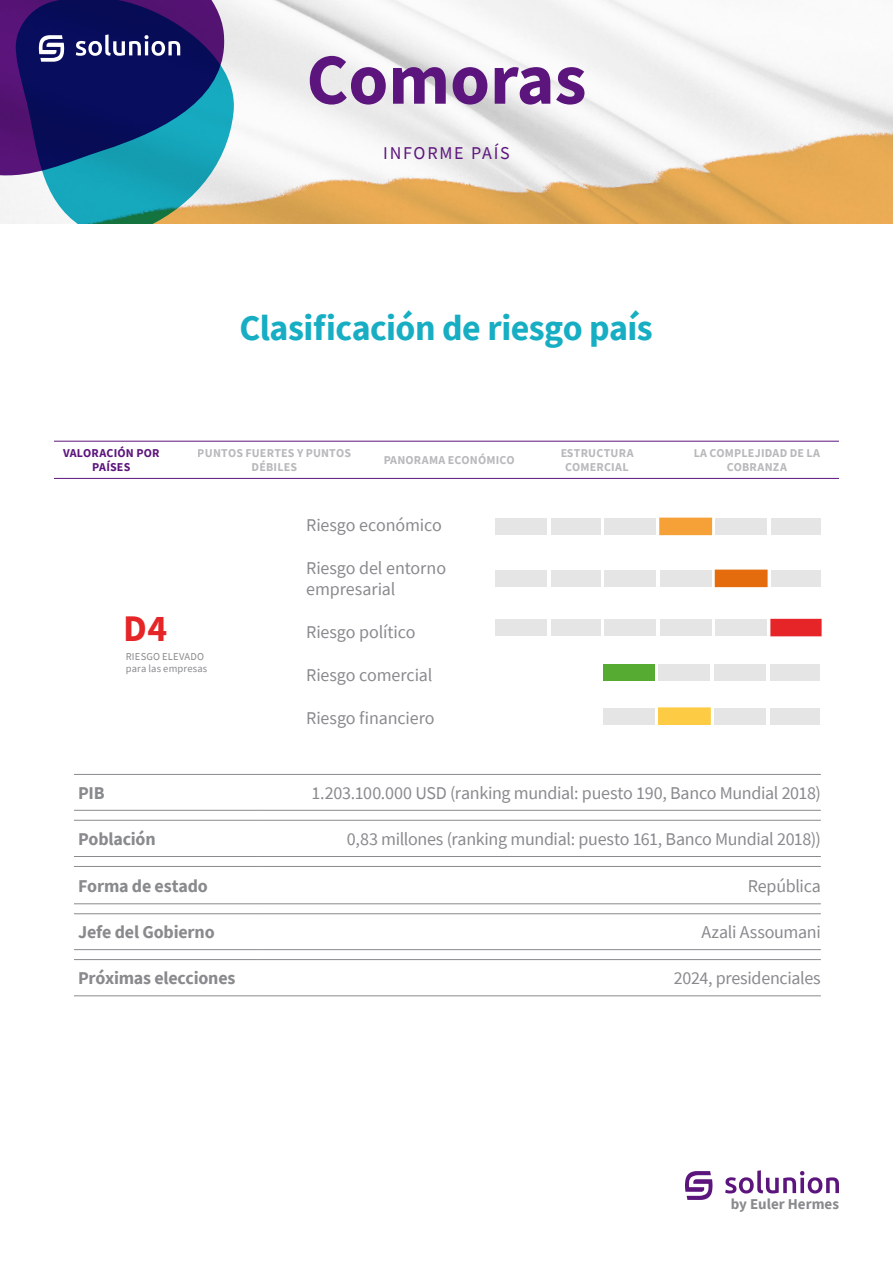
<style>
.page{position:relative;width:893px;height:1263px;background:#fff}
.page>*{position:absolute;margin:0;border:0;box-sizing:border-box;transform-origin:0 0}
.t1{font:700 72px "Source Sans Pro";color:#5c157d}
.t2{font:700 37.5px "Source Sans Pro";color:#e52528}
.t3{font:700 36px "Source Sans Pro";letter-spacing:-.015em;color:#17aec4}
.t4{font:18px/21.5px "Source Sans Pro";letter-spacing:-.01em;color:#898a8d}
.t5{font:700 18px "Source Sans Pro";letter-spacing:-.01em;color:#898a8d}
.t6{font:18px "Source Sans Pro";letter-spacing:.1em;color:#5c157d}
.t7{font:700 15px "Source Sans Pro";color:#898a8d}
.t8{font:700 12px/14.4px "Source Sans Pro";letter-spacing:.015em;color:#898a8d;text-align:center}
.t9{font:700 12px/14.4px "Source Sans Pro";letter-spacing:.015em;color:#5c157d;text-align:center}
.t10{font:10.5px/12.6px "Source Sans Pro";letter-spacing:.02em;color:#898a8d}
</style>
<div class="page">
<svg style="left:725px;top:1170px;width:114px;height:23px"></svg>
<svg style="left:685px;top:1171px;width:28px;height:29px"></svg>
<img style="left:0;top:0;width:893px;height:223px">
<div style="left:603px;top:664px;width:52px;height:17px;background:#56ab32"></div>
<div style="left:603px;top:708px;width:52px;height:16px;background:#e6e5e6"></div>
<div style="left:770px;top:664px;width:49px;height:17px;background:#e6e5e6"></div>
<div style="left:770px;top:708px;width:49px;height:16px;background:#e6e5e6"></div>
<div style="left:714px;top:664px;width:52px;height:17px;background:#e6e5e6"></div>
<div style="left:714px;top:708px;width:52px;height:16px;background:#e6e5e6"></div>
<div style="left:659px;top:664px;width:51px;height:17px;background:#e6e5e6"></div>
<div style="left:659px;top:708px;width:51px;height:16px;background:#fecc44"></div>
<div style="left:658px;top:707px;width:53px;height:18px;border:2px solid #fecc44"></div>
<div style="left:604px;top:518px;width:52px;height:16px;background:#e6e5e6"></div>
<div style="left:604px;top:570px;width:52px;height:16px;background:#e6e5e6"></div>
<div style="left:604px;top:619px;width:52px;height:17px;background:#e6e5e6"></div>
<div style="left:660px;top:518px;width:51px;height:16px;background:#f6a137"></div>
<div style="left:659px;top:518px;width:53px;height:17px;border:2px solid #f6a137"></div>
<div style="left:660px;top:570px;width:51px;height:16px;background:#e6e5e6"></div>
<div style="left:660px;top:619px;width:51px;height:17px;background:#e6e5e6"></div>
<div style="left:771px;top:518px;width:50px;height:16px;background:#e6e5e6"></div>
<div style="left:771px;top:570px;width:50px;height:16px;background:#e6e5e6"></div>
<div style="left:771px;top:619px;width:50px;height:17px;background:#e52528"></div>
<div style="left:551px;top:518px;width:49px;height:16px;background:#e6e5e6"></div>
<div style="left:551px;top:570px;width:49px;height:16px;background:#e6e5e6"></div>
<div style="left:551px;top:619px;width:49px;height:17px;background:#e6e5e6"></div>
<div style="left:715px;top:518px;width:52px;height:16px;background:#e6e5e6"></div>
<div style="left:715px;top:570px;width:52px;height:16px;background:#e46c0c"></div>
<div style="left:715px;top:570px;width:52px;height:17px;border:2px solid #e46c0c"></div>
<div style="left:715px;top:619px;width:52px;height:17px;background:#e6e5e6"></div>
<div style="left:495px;top:518px;width:51px;height:16px;background:#e6e5e6"></div>
<div style="left:495px;top:570px;width:51px;height:16px;background:#e6e5e6"></div>
<div style="left:495px;top:619px;width:51px;height:17px;background:#e6e5e6"></div>
<hr style="left:54px;top:441px;width:785px;height:1px;background:#5c157d">
<hr style="left:54px;top:478px;width:785px;height:1px;background:#5c157d">
<hr style="left:74px;top:774px;width:183px;height:1px;background:#898a8d">
<hr style="left:257px;top:774px;width:564px;height:1px;background:#898a8d">
<hr style="left:74px;top:810px;width:183px;height:1px;background:#898a8d">
<hr style="left:74px;top:820px;width:183px;height:1px;background:#898a8d">
<hr style="left:74px;top:856px;width:183px;height:1px;background:#898a8d">
<hr style="left:74px;top:866px;width:183px;height:1px;background:#898a8d">
<hr style="left:74px;top:903px;width:183px;height:1px;background:#898a8d">
<hr style="left:74px;top:913px;width:183px;height:1px;background:#898a8d">
<hr style="left:74px;top:949px;width:183px;height:1px;background:#898a8d">
<hr style="left:74px;top:959px;width:183px;height:1px;background:#898a8d">
<hr style="left:74px;top:995px;width:183px;height:1px;background:#898a8d">
<hr style="left:257px;top:810px;width:564px;height:1px;background:#898a8d">
<hr style="left:257px;top:820px;width:564px;height:1px;background:#898a8d">
<hr style="left:257px;top:856px;width:564px;height:1px;background:#898a8d">
<hr style="left:257px;top:866px;width:564px;height:1px;background:#898a8d">
<hr style="left:257px;top:903px;width:564px;height:1px;background:#898a8d">
<hr style="left:257px;top:913px;width:564px;height:1px;background:#898a8d">
<hr style="left:257px;top:949px;width:564px;height:1px;background:#898a8d">
<hr style="left:257px;top:959px;width:564px;height:1px;background:#898a8d">
<hr style="left:257px;top:995px;width:564px;height:1px;background:#898a8d">
<svg style="left:13px;top:0;width:223px;height:223px"></svg>
<svg style="left:0;top:0;width:230px;height:179px;background:#253779"></svg>
<h1 class="t1" style="left:306px;top:31px;width:282px">Comoras</h1>
<p class="t6" style="left:383px;top:144px;width:128px">INFORME PAÍS</p>
<h3 class="t3" style="left:239px;top:304px;width:415px">Clasificación de riesgo país</h3>
<p class="t9" style="left:63px;top:446px;width:98px">VALORACIÓN POR<br>PAÍSES</p>
<p class="t8" style="left:383px;top:453px;width:133px">PANORAMA ECONÓMICO</p>
<p class="t8" style="left:198px;top:446px;width:155px">PUNTOS FUERTES Y PUNTOS<br>DÉBILES</p>
<p class="t8" style="left:560px;top:446px;width:75px">ESTRUCTURA<br>COMERCIAL</p>
<p class="t8" style="left:693px;top:446px;width:128px">LA COMPLEJIDAD DE LA<br>COBRANZA</p>
<h2 class="t2" style="left:123px;top:606px;width:45px">D4</h2>
<p class="t10" style="left:126px;top:650px;width:83px">RIESGO ELEVADO para las empresas</p>
<p class="t4" style="left:306px;top:515px;width:137px">Riesgo económico</p>
<p class="t4" style="left:306px;top:557px;width:141px">Riesgo del entorno empresarial</p>
<p class="t4" style="left:306px;top:622px;width:111px">Riesgo político</p>
<p class="t4" style="left:306px;top:665px;width:128px">Riesgo comercial</p>
<p class="t4" style="left:306px;top:707px;width:130px">Riesgo financiero</p>
<p class="t5" style="left:78px;top:782px;width:28px">PIB</p>
<p class="t4" style="left:311px;top:782px;width:511px">1.203.100.000 USD (ranking mundial: puesto 190, Banco Mundial 2018)</p>
<p class="t5" style="left:78px;top:827px;width:79px">Población</p>
<p class="t4" style="left:347px;top:829px;width:475px">0,83 millones (ranking mundial: puesto 161, Banco Mundial 2018))</p>
<p class="t5" style="left:78px;top:874px;width:131px">Forma de estado</p>
<p class="t4" style="left:748px;top:875px;width:74px">República</p>
<p class="t5" style="left:78px;top:920px;width:138px">Jefe del Gobierno</p>
<p class="t4" style="left:701px;top:922px;width:121px">Azali Assoumani</p>
<p class="t5" style="left:78px;top:966px;width:159px">Próximas elecciones</p>
<p class="t4" style="left:674px;top:968px;width:148px">2024, presidenciales</p>
<p class="t7" style="left:731px;top:1198px;width:110px">by Euler Hermes</p>
</div>
